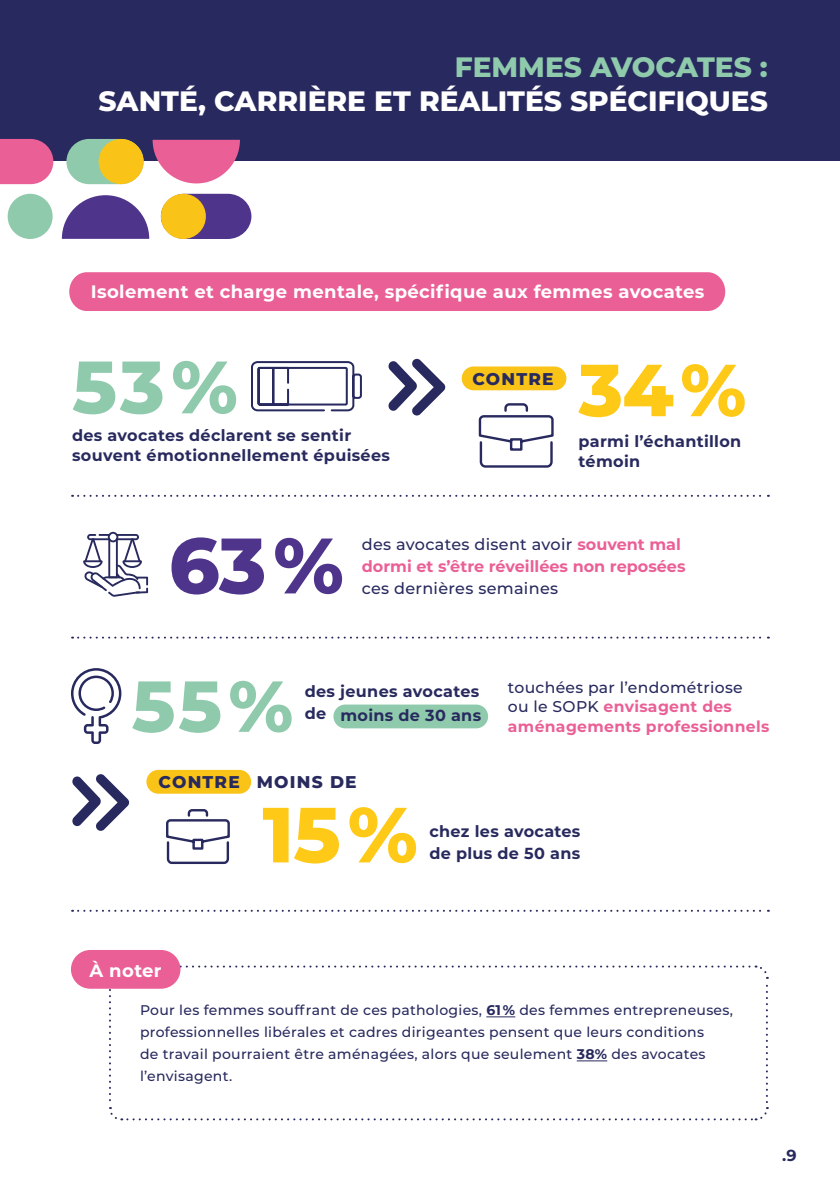
<style>
.page{position:relative;width:840px;height:1191px;background:#fff}
.page>*{position:absolute;margin:0;border:0;box-sizing:border-box;transform-origin:0 0}
.t1{font:800 78.4px "Montserrat";color:#4f348b}
.t2{font:800 78px "Montserrat";color:#fec917}
.t3{font:800 74px "Montserrat";color:#8fcaac}
.t4{font:800 73.4px "Montserrat";color:#fec917}
.t5{font:800 72px "Montserrat";color:#8fcaac}
.t6{font:800 28px "Montserrat";color:#fff}
.t7{font:800 28px "Montserrat";color:#8fcaac}
.t8{font:700 18px "Montserrat";letter-spacing:.02em;color:#fff}
.t9{font:800 17px "Montserrat";letter-spacing:.07em;color:#282a5e}
.t10{font:700 16px/20px "Montserrat";letter-spacing:.02em;color:#282a5e}
.t11{font:700 16px/22px "Montserrat";color:#ea6096}
.t12{font:500 16px "Montserrat";letter-spacing:.02em;color:#282a5e}
.t13{font:700 15.6px/19.6px "Montserrat";letter-spacing:.02em;color:#ea6096}
.t14{font:500 14px/22px "Montserrat";letter-spacing:.02em;color:#282a5e}
.s1{font-weight:500;color:#282a5e}
.s2{font-weight:700}
</style>
<div class="page">
<div style="left:0;top:0;width:839px;height:161px;background:#28295e"></div>
<svg style="left:0;top:139px;width:53px;height:45px"></svg>
<svg style="left:161px;top:194px;width:90px;height:45px"></svg>
<div style="left:66px;top:139px;width:77px;height:45px;background:#8fcaac;border-radius:23px"></div>
<div style="left:99px;top:139px;width:44px;height:45px;background:#fac318;border-radius:22px"></div>
<svg style="left:152px;top:140px;width:88px;height:43px"></svg>
<svg style="left:62px;top:195px;width:87px;height:44px"></svg>
<div style="left:8px;top:194px;width:45px;height:45px;background:#8fcaac;border-radius:22px"></div>
<div style="left:161px;top:194px;width:45px;height:45px;background:#fac318;border-radius:22px"></div>
<svg style="left:72px;top:909px;width:696px;height:2px"></svg>
<svg style="left:72px;top:495px;width:696px;height:2px"></svg>
<svg style="left:72px;top:636px;width:696px;height:2px"></svg>
<svg style="left:108px;top:964px;width:660px;height:157px"></svg>
<div style="left:71px;top:950px;width:109px;height:38px;background:#ea6096;border-radius:19px"></div>
<div style="left:69px;top:272px;width:655px;height:39px;background:#ea6096;border-radius:18px"></div>
<svg style="left:388px;top:358px;width:57px;height:58px"></svg>
<div style="left:461px;top:366px;width:105px;height:24px;background:#fac318;border-radius:12px"></div>
<svg style="left:251px;top:361px;width:111px;height:51px"></svg>
<svg style="left:478px;top:403px;width:76px;height:65px"></svg>
<svg style="left:83px;top:532px;width:65px;height:65px"></svg>
<svg style="left:71px;top:668px;width:50px;height:76px"></svg>
<div style="left:333px;top:704px;width:155px;height:24px;background:#8fcaac;border-radius:12px"></div>
<svg style="left:72px;top:774px;width:57px;height:57px"></svg>
<div style="left:146px;top:770px;width:105px;height:23px;background:#fac318;border-radius:12px"></div>
<svg style="left:166px;top:809px;width:64px;height:55px"></svg>
<h3 class="t7" style="left:454px;top:47px;width:314px">FEMMES AVOCATES :</h3>
<h3 class="t6" style="left:98px;top:81px;width:670px">SANTÉ, CARRIÈRE ET RÉALITÉS SPÉCIFIQUES</h3>
<p class="t8" style="left:91px;top:278px;width:614px">Isolement et charge mentale, spécifique aux femmes avocates</p>
<h3 class="t3" style="left:72px;top:333px;width:167px">53%</h3>
<p class="t10" style="left:72px;top:424px;width:319px">des avocates déclarent se sentir souvent émotionnellement épuisées</p>
<p class="t9" style="left:472px;top:366px;width:83px">CONTRE</p>
<h3 class="t4" style="left:578px;top:336px;width:169px">34%</h3>
<p class="t10" style="left:578px;top:430px;width:164px">parmi l’échantillon témoin</p>
<h1 class="t1" style="left:169px;top:508px;width:176px">63%</h1>
<p class="t11" style="left:361px;top:532px;width:325px"><span class="s1">des avocates disent avoir</span> souvent mal dormi et s’être réveillées non reposées</p>
<p class="t12" style="left:361px;top:577px;width:198px">ces dernières semaines</p>
<h3 class="t5" style="left:132px;top:653px;width:163px">55%</h3>
<p class="t10" style="left:304px;top:681px;width:176px">des jeunes avocates</p>
<p class="t10" style="left:304px;top:705px;width:178px">de moins de 30 ans</p>
<p class="t9" style="left:158px;top:769px;width:199px">CONTRE MOINS DE</p>
<p class="t13" style="left:507px;top:676px;width:263px"><span class="s1">touchées par l’endométriose<br>ou le SOPK</span> envisagent des aménagements professionnels</p>
<h2 class="t2" style="left:262px;top:777px;width:157px">15%</h2>
<p class="t10" style="left:429px;top:820px;width:152px">chez les avocates</p>
<p class="t10" style="left:429px;top:842px;width:152px">de plus de 50 ans</p>
<p class="t8" style="left:90px;top:957px;width:74px">À noter</p>
<p class="t14" style="left:140px;top:999px;width:594px">Pour les femmes souffrant de ces pathologies, <span class="s2">61%</span> des femmes entrepreneuses, professionnelles libérales et cadres dirigeantes pensent que leurs conditions<br>de travail pourraient être aménagées, alors que seulement <span class="s2">38%</span> des avocates l’envisagent.</p>
<p class="t10" style="left:781px;top:1144px;width:16px">.9</p>
</div>
